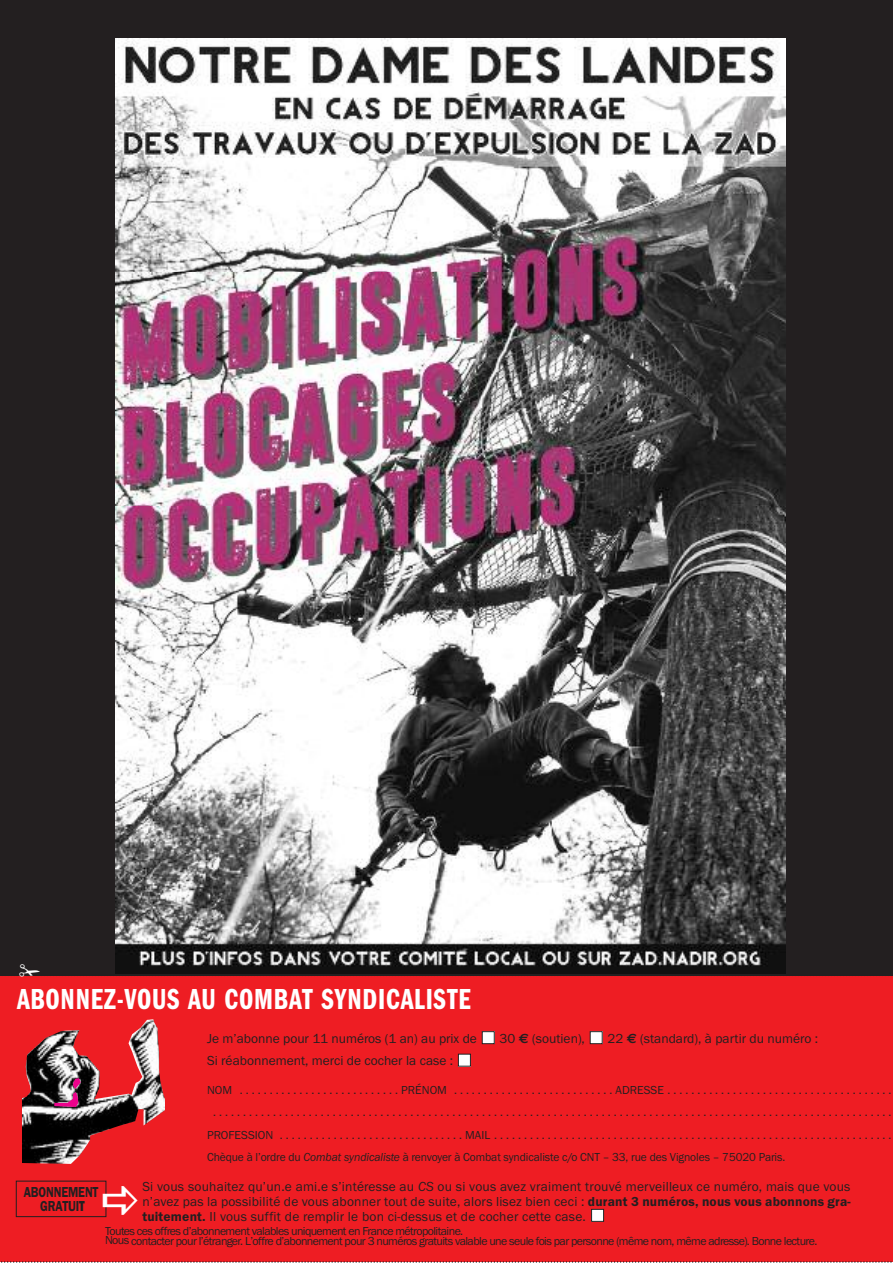
<style>
.page{position:relative;width:893px;height:1263px;background:#fff}
.page>*{position:absolute;margin:0;border:0;box-sizing:border-box;transform-origin:0 0}
.t1{font:600 extra-condensed 30px "Franklin Gothic Itc T";letter-spacing:.025em;color:#fff}
.t2{font:600 15px/13.5px "Franklin Gothic Itc T";letter-spacing:-.01em;color:#231f20;text-align:center;scale:.8 1}
.t3{font:13.5px/15px "Franklin Gothic Itc T";color:#231f20;text-align:justify}
.t4{font:12px/9.9px "Franklin Gothic Itc T";letter-spacing:-.05em;color:#231f20}
.t5{font:12px "Franklin Gothic Itc T";color:#231f20}
.t6{font:12px "Franklin Gothic Itc T";letter-spacing:-.01em;color:#231f20}
.s1{font-family:"Euro Sans";font-weight:700}
.s2{font-style:italic}
.s3{font-weight:600}
.s4{font-weight:800}
</style>
<div class="page">
<div style="left:0;top:0;width:893px;height:978px;background:#231f20"></div>
<img style="left:115px;top:39px;width:671px;height:925px">
<svg style="left:0;top:964px;width:893px;height:299px;background:#de2026"></svg>
<h1 class="t1" style="left:17px;top:981px;width:455px">ABONNEZ-VOUS AU COMBAT SYNDICALISTE</h1>
<p class="t3" style="left:207px;top:1031px;width:271px">Je m’abonne pour 11 numéros (1 an) au prix de</p>
<p class="t3" style="left:499px;top:1031px;width:87px">30 <span class="s1">€</span> (soutien),</p>
<p class="t3" style="left:607px;top:1031px;width:212px">22 <span class="s1">€</span> (standard), à partir du numéro :</p>
<p class="t3" style="left:207px;top:1053px;width:248px">Si réabonnement, merci de cocher la case :</p>
<p class="t5" style="left:207px;top:1083px;width:686px">NOM . . . . . . . . . . . . . . . . . . . . . . . . . . . PRÉNOM . . . . . . . . . . . . . . . . . . . . . . . . . . . ADRESSE . . . . . . . . . . . . . . . . . . . . . . . . . . . . . . . . . . . . . .</p>
<p class="t4" style="left:213px;top:1107px;width:680px">. . . . . . . . . . . . . . . . . . . . . . . . . . . . . . . . . . . . . . . . . . . . . . . . . . . . . . . . . . . . . . . . . . . . . . . . . . . . . . . . . . . . . . . . . . . . . . . . . . . . . . . . . . . . . . . . . .</p>
<p class="t5" style="left:207px;top:1128px;width:686px">PROFESSION . . . . . . . . . . . . . . . . . . . . . . . . . . . . . . . MAIL . . . . . . . . . . . . . . . . . . . . . . . . . . . . . . . . . . . . . . . . . . . . . . . . . . . . . . . . . . . . . . . . . . .</p>
<p class="t6" style="left:207px;top:1150px;width:580px">Chèque à l’ordre du <span class="s2">Combat syndicaliste</span> à renvoyer à Combat syndicaliste c/o CNT – 33, rue des Vignoles – 75020 Paris.</p>
<p class="t3" style="left:142px;top:1178px;width:710px">Si vous souhaitez qu’un.e ami.e s’intéresse au <span class="s2">CS</span> ou si vous avez vraiment trouvé merveilleux ce numéro, mais que vous n’avez pas la possibilité de vous abonner tout de suite, alors lisez bien ceci : <span class="s3">durant 3 numéros, nous vous abonnons gra&shy;tuitement.</span> Il vous suffit de remplir le bon ci-dessus et de cocher cette case.</p>
<p class="t4" style="left:105px;top:1226px;width:714px">Toutes ces offres d’abonnement valables uniquement en France métropolitaine.<br>Nous contacter pour l’étranger. L’offre d’abonnement pour 3 numéros gratuits valable une seule fois par personne (même nom, même adresse). Bonne lecture.</p>
<p class="t2" style="left:24px;top:1185px;width:95px">ABONNEMENT<br>GRATUI<span class="s4">T</span></p>
</div>
